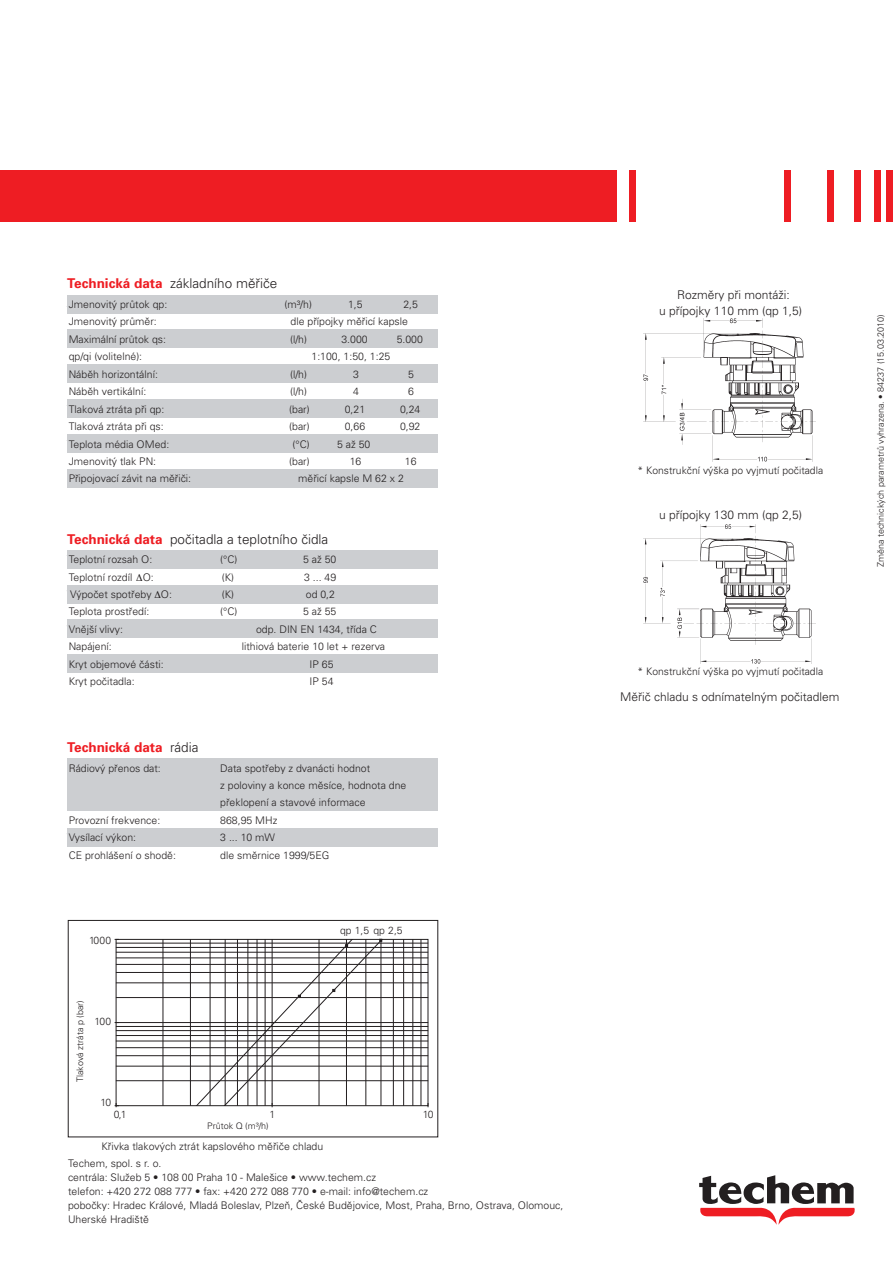
<style>
.page{position:relative;width:893px;height:1263px;background:#fff}
.page>*{position:absolute;margin:0;border:0;box-sizing:border-box;transform-origin:0 0}
.t1{font:300 13.5px "Univers CE";color:#231f20}
.t2{font:700 13.5px "Univers CE";color:#ee1d23}
.t3{font:300 12px/16px "Univers CE";color:#231f20;text-align:center}
.t4{font:300 10.5px/17.4px "Univers CE";color:#231f20}
.t5{font:300 10.5px "Univers CE";letter-spacing:-.07em;color:#231f20}
.t6{font:300 10.35px "Univers CE";color:#231f20}
.t7{font:300 9px "Univers CE";color:#231f20}
.s1{font-weight:700;color:#ee1d23}
.s2{font-weight:300;color:#231f20}
</style>
<div class="page">
<svg style="left:699px;top:1175px;width:156px;height:50px"></svg>
<div style="left:887px;top:170px;width:6px;height:51px;background:#ee1d23"></div>
<div style="left:0;top:170px;width:617px;height:51px;background:#ee1d23"></div>
<div style="left:629px;top:170px;width:7px;height:51px;background:#ee1d23"></div>
<div style="left:784px;top:170px;width:7px;height:51px;background:#ee1d23"></div>
<div style="left:827px;top:170px;width:6px;height:51px;background:#ee1d23"></div>
<div style="left:855px;top:170px;width:6px;height:51px;background:#ee1d23"></div>
<div style="left:874px;top:170px;width:6px;height:51px;background:#ee1d23"></div>
<img style="left:643px;top:319px;width:173px;height:142px">
<img style="left:643px;top:524px;width:173px;height:139px">
<div style="left:68px;top:920px;width:370px;height:217px;border:1px solid #231f20"></div>
<hr style="left:163px;top:939px;width:1px;height:167px;background:#231f20">
<hr style="left:393px;top:939px;width:1px;height:167px;background:#231f20">
<hr style="left:403px;top:939px;width:1px;height:167px;background:#231f20">
<hr style="left:413px;top:939px;width:1px;height:167px;background:#231f20">
<hr style="left:421px;top:939px;width:1px;height:167px;background:#231f20">
<hr style="left:116px;top:943px;width:312px;height:1px;background:#231f20">
<hr style="left:116px;top:947px;width:312px;height:1px;background:#231f20">
<hr style="left:116px;top:952px;width:312px;height:1px;background:#231f20">
<hr style="left:116px;top:958px;width:312px;height:1px;background:#231f20">
<hr style="left:116px;top:964px;width:312px;height:1px;background:#231f20">
<hr style="left:116px;top:972px;width:312px;height:1px;background:#231f20">
<hr style="left:116px;top:982px;width:312px;height:1px;background:#231f20">
<hr style="left:116px;top:997px;width:312px;height:1px;background:#231f20">
<hr style="left:116px;top:1022px;width:312px;height:1px;background:#231f20">
<hr style="left:116px;top:1026px;width:312px;height:1px;background:#231f20">
<hr style="left:116px;top:1030px;width:312px;height:1px;background:#231f20">
<hr style="left:116px;top:1035px;width:312px;height:1px;background:#231f20">
<hr style="left:116px;top:1041px;width:312px;height:1px;background:#231f20">
<hr style="left:116px;top:1047px;width:312px;height:1px;background:#231f20">
<hr style="left:116px;top:1055px;width:312px;height:1px;background:#231f20">
<hr style="left:116px;top:1066px;width:312px;height:1px;background:#231f20">
<hr style="left:116px;top:1080px;width:312px;height:1px;background:#231f20">
<svg style="left:115px;top:1103px;width:4px;height:4px"></svg>
<svg style="left:189px;top:939px;width:196px;height:168px"></svg>
<svg style="left:155px;top:591px;width:10px;height:7px"></svg>
<p class="t1" style="left:67px;top:279px;width:212px"><span class="s1">Technická data</span> základního měřiče</p>
<p class="t4" style="left:67px;top:297px;width:100px">JJmenovitý průt ok qp:</p>
<p class="t4" style="left:67px;top:297px;width:102px;text-indent:7px">menovitý průtok qp:<br>Jmenovitý průměr:<br>MMaxi mální průtok qs:</p>
<p class="t4" style="left:67px;top:331px;width:100px;text-indent:11px">aximál ní průtok qs: qp/qi (volitelné):<br>NNábě</p>
<p class="t4" style="left:67px;top:366px;width:97px;text-indent:41px">orizontální:<br>Náběh vertikální:<br>TTlaková zt ráta při qp:</p>
<p class="t5" style="left:76px;top:370px;width:83px">áběhhhhoriz ontální:</p>
<p class="t4" style="left:67px;top:401px;width:104px;text-align:center">laková ztráta p ři qp:<br>Tlaková ztráta při qs:<br>TTeplota média OM ed:</p>
<p class="t4" style="left:67px;top:436px;width:126px;text-indent:6px">eplota média OMed:<br>Jmenovitý tlak PN:<br>PPřipřipojovací závit na mě řiči:</p>
<p class="t4" style="left:87px;top:471px;width:104px">ojovací závit na měřiči:</p>
<p class="t4" style="left:284px;top:297px;width:29px">(m³/h)</p>
<p class="t4" style="left:290px;top:331px;width:18px">(l/h)</p>
<p class="t4" style="left:289px;top:366px;width:22px;text-align:center">(l/h) (l/h) (bar) (bar) (°C) (bar)</p>
<p class="t4" style="left:403px;top:297px;width:16px">2,5</p>
<p class="t4" style="left:397px;top:331px;width:28px">5.000</p>
<p class="t4" style="left:400px;top:366px;width:22px;text-align:center">5<br>6<br>0,24<br>0,92</p>
<p class="t4" style="left:405px;top:453px;width:13px">16</p>
<p class="t4" style="left:348px;top:297px;width:16px">1,5</p>
<p class="t4" style="left:291px;top:314px;width:119px">dle přípojky měřicí kapsle</p>
<p class="t4" style="left:341px;top:331px;width:28px">3.000</p>
<p class="t4" style="left:312px;top:349px;width:80px">1:100, 1:50, 1:25</p>
<p class="t4" style="left:353px;top:366px;width:7px">3</p>
<p class="t4" style="left:353px;top:384px;width:7px">4</p>
<p class="t4" style="left:345px;top:401px;width:22px">0,21</p>
<p class="t4" style="left:345px;top:419px;width:22px">0,66</p>
<p class="t4" style="left:337px;top:436px;width:35px">5 až 50</p>
<p class="t4" style="left:350px;top:453px;width:13px">16</p>
<p class="t4" style="left:298px;top:471px;width:107px">měřicí kapsle M 62 x 2</p>
<p class="t1" style="left:67px;top:534px;width:263px"><span class="s1">Technická data</span> počitadla a teplotního čidla</p>
<p class="t4" style="left:67px;top:552px;width:87px">TTeplotní rozsah O:</p>
<p class="t4" style="left:67px;top:552px;width:111px;text-indent:6px">eplotní rozsah O:<br>Teplotní rozdíl O:<br>VVýpočet spot řeby O:O:</p>
<p class="t4" style="left:220px;top:552px;width:19px">(°C) (K) (K) (°C)</p>
<p class="t4" style="left:303px;top:552px;width:35px">5 až 50</p>
<p class="t4" style="left:304px;top:569px;width:34px">3 ... 49</p>
<p class="t4" style="left:306px;top:587px;width:31px">od 0,2</p>
<p class="t4" style="left:303px;top:604px;width:35px">5 až 55</p>
<p class="t4" style="left:256px;top:621px;width:122px">odp. DIN EN 1434, třída C</p>
<p class="t4" style="left:242px;top:639px;width:145px">lithiová baterie 10 let + rezerva</p>
<p class="t4" style="left:310px;top:656px;width:25px">IP 65</p>
<p class="t4" style="left:310px;top:674px;width:25px">IP 54</p>
<p class="t4" style="left:67px;top:587px;width:84px;text-align:justify;text-indent:9px">ýpočet spotřeby Teplota prostředí:<br>VnVnější vlivy:</p>
<p class="t4" style="left:67px;top:621px;width:97px;text-indent:14px">ější vlivy:<br>Napájení:<br>KKryt o bjemové části:</p>
<p class="t4" style="left:69px;top:656px;width:97px;text-indent:6px">ryt objemové části:<br>Kryt počitadla:</p>
<p class="t2" style="left:67px;top:742px;width:133px">Technická data <span class="s2">rádia</span></p>
<p class="t4" style="left:67px;top:760px;width:94px">Rádiový přenos dat:</p>
<p class="t4" style="left:220px;top:760px;width:180px">Data spotřeby z dvanácti hodnot z<br>pol viny a konce měsíce, hodnota dne</p>
<p class="t4" style="left:69px;top:760px;width:94px">Rádiový přenos dat:</p>
<p class="t4" style="left:220px;top:777px;width:188px">z poloviny a konce měsíce, hodnota dne překlopení a stavové informace</p>
<p class="t4" style="left:69px;top:812px;width:93px">Provozní frekvence:</p>
<p class="t4" style="left:220px;top:812px;width:59px">868,95 MHz</p>
<p class="t4" style="left:67px;top:830px;width:70px">VVysí lací výkon:</p>
<p class="t4" style="left:75px;top:830px;width:61px">ysílací výkon:</p>
<p class="t4" style="left:220px;top:830px;width:56px">3 ... 10 mW</p>
<p class="t4" style="left:69px;top:847px;width:109px">CE prohlášení o shodě:</p>
<p class="t4" style="left:220px;top:847px;width:111px">dle směrnice 1999/5EG</p>
<p class="t6" style="left:89px;top:936px;width:23px">1000</p>
<p class="t7" style="left:77px;top:1082px;width:84px;rotate:-90deg">Tlaková ztráta p (bar)</p>
<p class="t6" style="left:94px;top:1018px;width:18px">100</p>
<p class="t6" style="left:100px;top:1098px;width:12px">10</p>
<p class="t6" style="left:340px;top:926px;width:64px">qp 1,5 qp 2,5</p>
<p class="t6" style="left:114px;top:1110px;width:14px">0,1</p>
<p class="t6" style="left:269px;top:1110px;width:7px">1</p>
<p class="t6" style="left:423px;top:1110px;width:12px">10</p>
<p class="t7" style="left:207px;top:1122px;width:63px">Průtok Q (m³/h)</p>
<p class="t4" style="left:68px;top:1139px;width:257px;line-height:17px;text-indent:34px">Křivka tlakových ztrát kapslového měřiče chladu<br>Techem, spol. s r. o.</p>
<p class="t4" style="left:68px;top:1171px;width:497px;line-height:14px">centrála: Služeb 5 • 108 00 Praha 10 - Malešice • www.techem.cz<br>telefon: +420 272 088 777 • fax: +420 272 088 770 • e-mail: info@techem.cz<br>pobočky: Hradec Králové, Mladá Boleslav, Plzeň, České Budějovice, Most, Praha, Brno, Ostrava, Olomouc, Uherské Hradiště</p>
<p class="t3" style="left:659px;top:287px;width:144px">Rozměry při montáži:<br>u přípojky 110 mm (qp 1,5)</p>
<p class="t6" style="left:637px;top:466px;width:187px">* Konstrukční výška po vyjmutí počitadla</p>
<p class="t3" style="left:659px;top:508px;width:144px">u přípojky 130 mm (qp 2,5)</p>
<p class="t7" style="left:877px;top:567px;width:255px;rotate:-90deg">Změna technických parametrů vyhrazena. • 84237 (15.03.2010)</p>
<p class="t6" style="left:637px;top:668px;width:187px">* Konstrukční výška po vyjmutí počitadla</p>
<p class="t3" style="left:620px;top:690px;width:221px">Měřič chladu s odnímatelným počitadlem</p>
</div>
